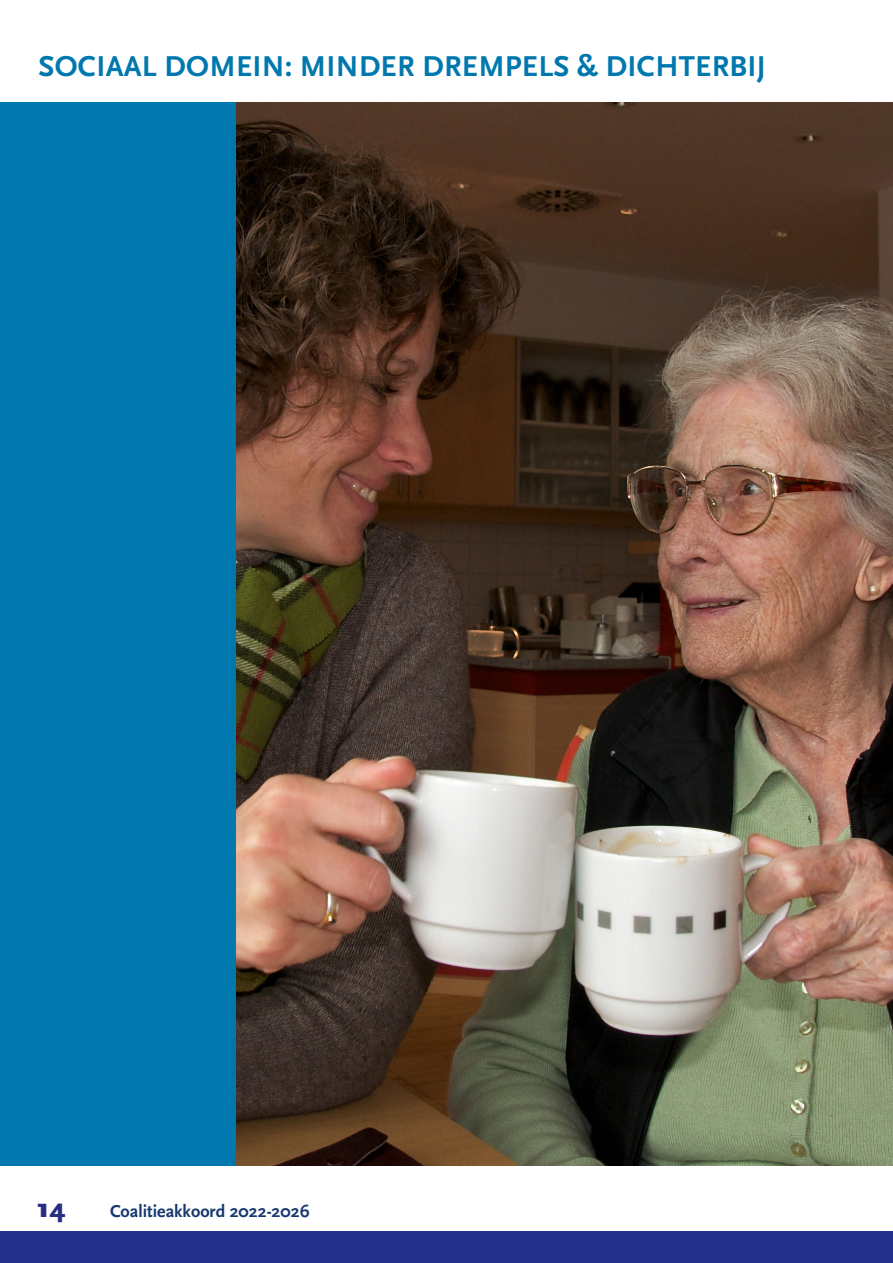
<style>
.page{position:relative;width:893px;height:1263px;background:#fff}
.page>*{position:absolute;margin:0;border:0;box-sizing:border-box;transform-origin:0 0}
.Kop_hoofdstuk{font:700 30px "Scala Sans Pro";letter-spacing:.01em;color:#0078ae}
.t1{font:900 27px "Scala Sans Pro";color:#2a2d84}
.t2{font:700 18px "Scala Sans Pro";color:#17386e}
</style>
<div class="page">
<div style="left:0;top:1231px;width:893px;height:32px;background:#24318b"></div>
<img style="left:236px;top:102px;width:657px;height:1063px">
<div style="left:0;top:102px;width:236px;height:1063px;background:#0078ae"></div>
<p class="Kop_hoofdstuk" style="left:38px;top:49px;width:729px">SOCIAAL DOMEIN: MINDER DREMPELS &amp; DICHTERBIJ</p>
<p class="t1" style="left:37px;top:1192px;width:29px">14</p>
<p class="t2" style="left:110px;top:1200px;width:201px">Coalitieakkoord 2022-2026</p>
</div>
